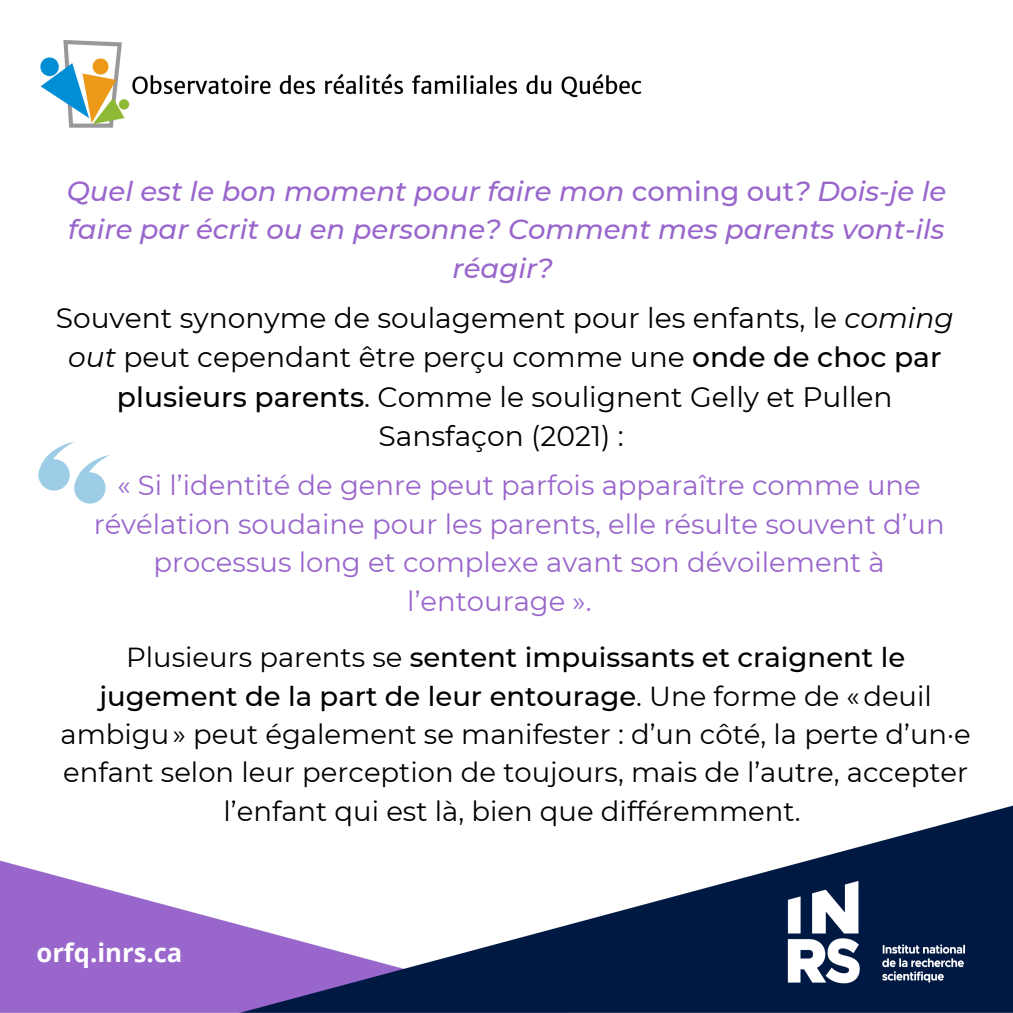
<style>
.page{position:relative;width:1013px;height:1013px;background:#fff}
.page>*{position:absolute;margin:0;border:0;box-sizing:border-box;transform-origin:0 0}
.t1{font:28.12px/39.4px "Montserrat";color:#000;text-align:center}
.t2{font:27.5px/38.5px "Montserrat";color:#000;text-align:center}
.t3{font:27.5px "Montserrat";color:#96c}
.t4{font:italic 500 27.5px/38.5px "Montserrat";color:#96c;text-align:center}
.t5{font:700 25.62px "Open Sans";color:#fff}
.s1{font-style:normal}
.s2{font-style:italic}
.s3{font-weight:500}
</style>
<div class="page">
<img style="left:0;top:805px;width:1012px;height:207px">
<img style="left:40px;top:40px;width:602px;height:88px">
<svg style="left:38px;top:441px;width:72px;height:63px"></svg>
<p class="t4" style="left:67px;top:172px;width:880px">Quel est le bon moment pour faire mon <span class="s1">coming out</span>? Dois-je le faire par écrit ou en personne? Comment mes parents vont-ils réagir?</p>
<p class="t1" style="left:56px;top:298px;width:899px">Souvent synonyme de soulagement pour les enfants, le <span class="s2">coming out</span> peut cependant être perçu comme une <span class="s3">onde de choc par plusieurs parents</span>. Comme le soulignent Gelly et Pullen Sansfaçon (2021) :</p>
<p class="t3" style="left:118px;top:469px;width:804px">« Si l’identité de genre peut parfois apparaître comme une</p>
<p class="t3" style="left:94px;top:507px;width:852px">révélation soudaine pour les parents, elle résulte souvent d’un</p>
<p class="t3" style="left:154px;top:545px;width:732px">processus long et complexe avant son dévoilement à</p>
<p class="t3" style="left:407px;top:584px;width:186px">l’entourage ».</p>
<p class="t2" style="left:60px;top:638px;width:911px">Plusieurs parents se <span class="s3">sentent impuissants et craignent le jugement de la part de leur entourage</span>. Une forme de «deuil ambigu» peut également se manifester : d’un côté, la perte d’un·e enfant selon leur perception de toujours, mais de l’autre, accepter l’enfant qui est là, bien que différemment.</p>
<p class="t5" style="left:36px;top:934px;width:147px">orfq.inrs.ca</p>
</div>
